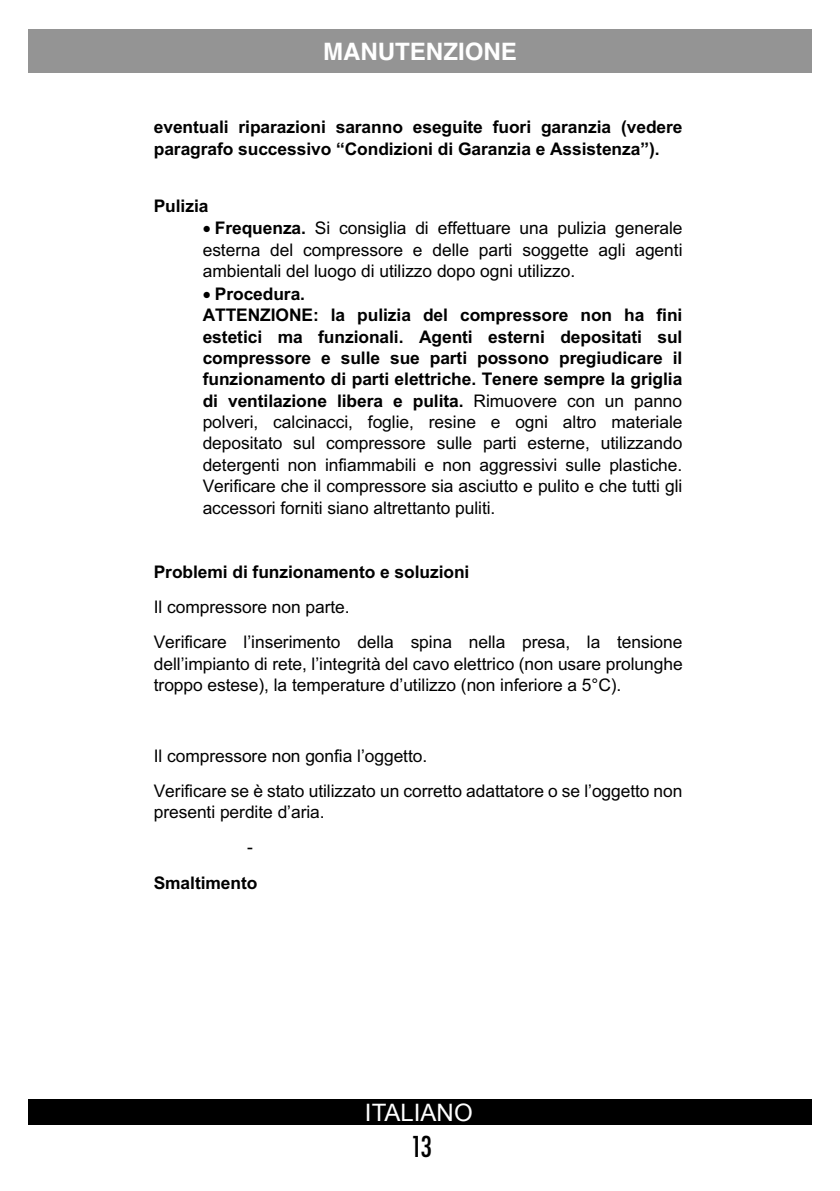
<style>
.page{position:relative;width:840px;height:1191px;background:#fff}
.page>*{position:absolute;margin:0;border:0;box-sizing:border-box;transform-origin:0 0}
.t1{font:500 condensed 28px "Futura";color:#000}
.t2{font:700 24px "Helvetica";color:#fff}
.t3{font:24px "Arial";color:#fff}
.t4{font:17.4px/21.4px "Arial";letter-spacing:-.005em;color:#000}
.t5{font:700 17.4px/21.6px "Arial";letter-spacing:-.005em;color:#000}
.s1{font-weight:700}
</style>
<div class="page">
<div style="left:28px;top:29px;width:783px;height:43px;background:#949494"></div>
<div style="left:28px;top:1099px;width:783px;height:25px;background:#000"></div>
<p class="t2" style="left:323px;top:32px;width:195px">MANUTENZIONE</p>
<p class="t5" style="left:154px;top:117px;width:530px">eventuali riparazioni saranno eseguite fuori garanzia (vedere paragrafo successivo “Condizioni di Garanzia e Assistenza”).</p>
<p class="t5" style="left:154px;top:195px;width:56px">Pulizia</p>
<p class="t4" style="left:202px;top:217px;width:481px;text-align:justify">• <span class="s1">Frequenza.</span> Si consiglia di effettuare una pulizia generale esterna del compressore e delle parti soggette agli agenti ambientali del luogo di utilizzo dopo ogni utilizzo.</p>
<p class="t4" style="left:202px;top:282px;width:481px">• <span class="s1">Procedura.<br>ATTENZIONE: la pulizia del compressore non ha fini estetici ma funzionali. Agenti esterni depositati sul compressore e sulle sue parti possono pregiudicare il funzionamento di parti elettriche. Tenere sempre la griglia di ventilazione libera e pulita.</span> Rimuovere con un panno polveri, calcinacci, foglie, resine e ogni altro materiale depositato sul compressore sulle parti esterne, utilizzando detergenti non infiammabili e non aggressivi sulle plastiche.<br>Verificare che il compressore sia asciutto e pulito e che tutti gli accessori forniti siano altrettanto puliti.</p>
<p class="t4" style="left:154px;top:554px;width:530px;line-height:35.2px"><span class="s1">Problemi di funzionamento e soluzioni<br></span>Il compressore non parte.<br>Verificare l’inserimento della spina nella presa, la tensione</p>
<p class="t4" style="left:154px;top:652px;width:530px">dell’impianto di rete, l’integrità del cavo elettrico (non usare prolunghe troppo estese), la temperature d’utilizzo (non inferiore a 5°C).</p>
<p class="t4" style="left:154px;top:737px;width:530px;line-height:35.2px">Il compressore non gonfia l’oggetto.<br>Verificare se è stato utilizzato un corretto adattatore o se l’oggetto non</p>
<p class="t4" style="left:154px;top:801px;width:172px">presenti perdite d’aria.</p>
<p class="t4" style="left:247px;top:836px;width:7px">-</p>
<p class="t5" style="left:154px;top:872px;width:105px">Smaltimento</p>
<p class="t3" style="left:365px;top:1096px;width:109px">ITALIANO</p>
<p class="t1" style="left:410px;top:1128px;width:23px">13</p>
</div>
